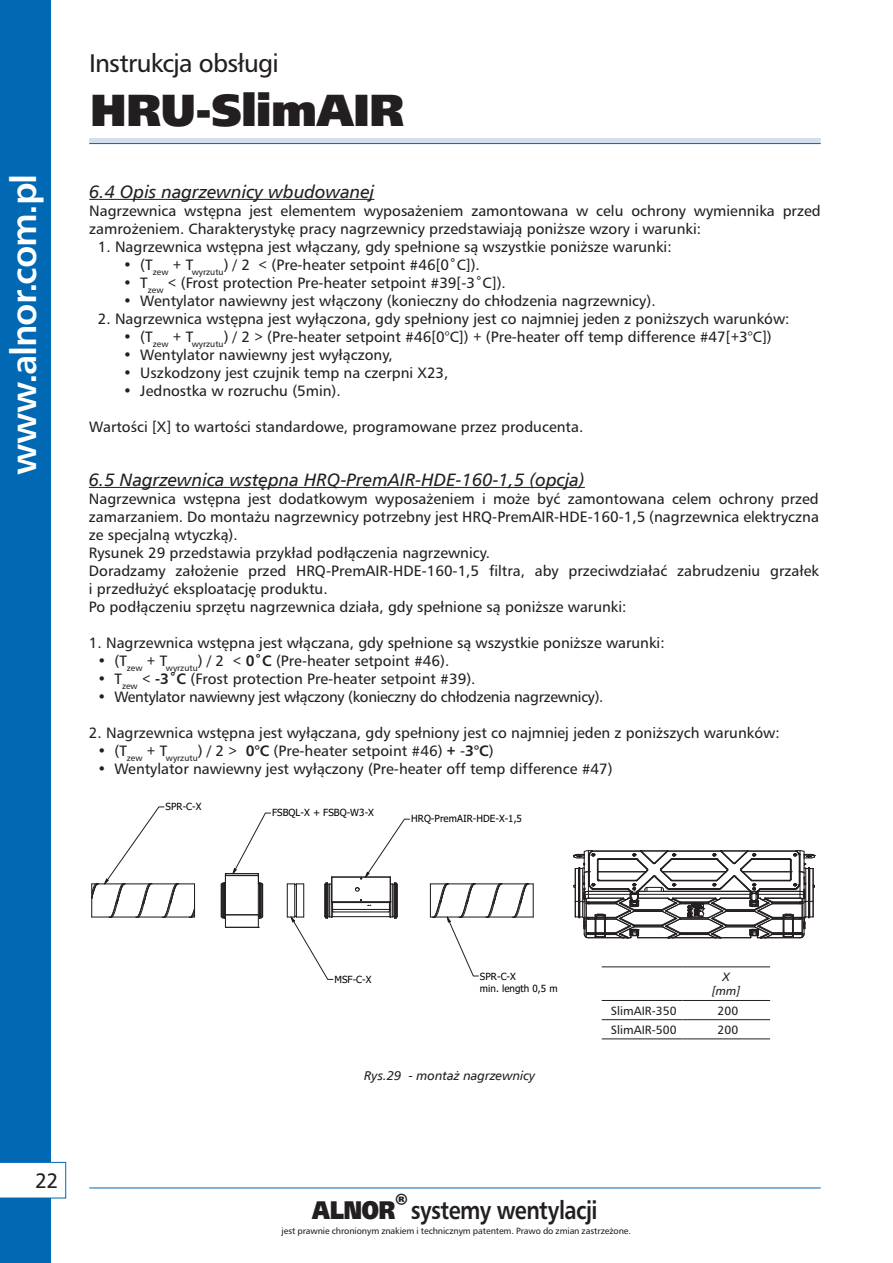
<style>
.page{position:relative;width:893px;height:1263px;background:#fff}
.page>*{position:absolute;margin:0;border:0;box-sizing:border-box;transform-origin:0 0}
.t1{font:900 45px "Humanist 777 TL";letter-spacing:-.02em;color:#231f20}
.t2{font:700 36px "Humanist 777 TL";letter-spacing:-.03em;color:#fff}
.t3{font:700 25.5px "Humanist 777 TL";letter-spacing:-.025em;color:#231f20;scale:.85 1}
.t4{font:25.5px "Humanist 777 TL";letter-spacing:-.03em;color:#231f20}
.t5{font:21px "Humanist 777 TL";color:#231f20}
.t6{font:18px "Humanist 777 TL Italic B";color:#231f20}
.t7{font:15px/18px "Humanist 777 TL";color:#231f20}
.t8{font:15px "Humanist 777 TL";letter-spacing:-.02em;color:#231f20}
.t9{font:12.75px "Humanist 777 TL Italic B";color:#231f20}
.t10{font:12px "Humanist 777 TL";color:#231f20}
.t11{font:italic 12px "Humanist 777 TL";color:#231f20}
.t12{font:9.75px/11.9px "Tahoma";color:#000}
.t13{font:9px "Humanist 777 TL";letter-spacing:-.01em;color:#231f20}
.s1{font-weight:700}
.s2{font-weight:900}
</style>
<div class="page">
<svg style="left:220px;top:818px;width:596px;height:222px"></svg>
<svg style="left:91px;top:806px;width:105px;height:112px"></svg>
<svg style="left:221px;top:812px;width:50px;height:116px"></svg>
<svg style="left:287px;top:819px;width:123px;height:161px"></svg>
<svg style="left:430px;top:882px;width:103px;height:94px"></svg>
<div style="left:0;top:0;width:50px;height:1263px;background:#0168b3"></div>
<hr style="left:89px;top:1188px;width:732px;height:1px;background:#0168b3">
<div style="left:0;top:1162px;width:66px;height:36px;background:#fff"></div>
<div style="left:89px;top:138px;width:732px;height:6px;background:#d3ddef"></div>
<hr style="left:89px;top:143px;width:732px;height:1px;background:#0168b3">
<hr style="left:89px;top:487px;width:496px;height:1px;background:#231f20">
<div style="left:593px;top:949px;width:221px;height:64px;background:#fff"></div>
<hr style="left:602px;top:966px;width:80px;height:1px;background:#231f20">
<hr style="left:682px;top:966px;width:88px;height:1px;background:#231f20">
<hr style="left:602px;top:1000px;width:80px;height:1px;background:#231f20">
<hr style="left:682px;top:1000px;width:88px;height:1px;background:#231f20">
<hr style="left:602px;top:1019px;width:80px;height:1px;background:#231f20">
<hr style="left:682px;top:1019px;width:88px;height:1px;background:#231f20">
<hr style="left:602px;top:1038px;width:80px;height:1px;background:#231f20">
<hr style="left:682px;top:1038px;width:88px;height:1px;background:#231f20">
<hr style="left:89px;top:199px;width:285px;height:1px;background:#231f20">
<h2 class="t2" style="left:0;top:475px;width:303px;rotate:-90deg">www.alnor.com.pl</h2>
<h3 class="t4" style="left:89px;top:47px;width:191px">Instrukcja obsługi</h3>
<h1 class="t1" style="left:90px;top:80px;width:316px">HRU-SlimAIR</h1>
<p class="t6" style="left:89px;top:180px;width:287px">6.4 Opis nagrzewnicy wbudowanej</p>
<p class="t7" style="left:89px;top:201px;width:733px">Nagrzewnica wstępna jest elementem wyposażeniem zamontowana w celu ochrony wymiennika przed zamrożeniem. Charakterystykę pracy nagrzewnicy przedstawiają poniższe wzory i warunki:</p>
<p class="t7" style="left:98px;top:237px;width:575px">1. Nagrzewnica wstępna jest włączany, gdy spełnione są wszystkie poniższe warunki:</p>
<p class="t7" style="left:123px;top:255px;width:358px">• (T<sub>zew</sub> + T<sub>wyrzutu</sub>) / 2 &lt; (Pre-heater setpoint #46[0˚C]).</p>
<p class="t7" style="left:123px;top:273px;width:384px">• T<sub>zew</sub> &lt; (Frost protection Pre-heater setpoint #39[-3˚C]).</p>
<p class="t7" style="left:123px;top:291px;width:534px">• Wentylator nawiewny jest włączony (konieczny do chłodzenia nagrzewnicy).</p>
<p class="t7" style="left:98px;top:309px;width:693px">2. Nagrzewnica wstępna jest wyłączona, gdy spełniony jest co najmniej jeden z poniższych warunków:</p>
<p class="t7" style="left:123px;top:327px;width:650px">• (T<sub>zew</sub> + T<sub>wyrzutu</sub>) / 2 &gt; (Pre-heater setpoint #46[0°C]) + (Pre-heater off temp difference #47[+3°C])</p>
<p class="t7" style="left:123px;top:345px;width:271px">• Wentylator nawiewny jest wyłączony,</p>
<p class="t7" style="left:123px;top:363px;width:327px">• Uszkodzony jest czujnik temp na czerpni X23,</p>
<p class="t7" style="left:123px;top:381px;width:219px">• Jednostka w rozruchu (5min).</p>
<p class="t7" style="left:89px;top:417px;width:495px">Wartości [X] to wartości standardowe, programowane przez producenta.</p>
<p class="t6" style="left:89px;top:468px;width:497px">6.5 Nagrzewnica wstępna HRQ-PremAIR-HDE-160-1,5 (opcja)</p>
<p class="t7" style="left:89px;top:489px;width:731px;text-align:justify">Nagrzewnica wstępna jest dodatkowym wyposażeniem i może być zamontowana celem ochrony przed zamarzaniem. Do montażu nagrzewnicy potrzebny jest HRQ-PremAIR-HDE-160-1,5 (nagrzewnica elektryczna ze specjalną wtyczką).</p>
<p class="t7" style="left:89px;top:543px;width:403px">Rysunek 29 przedstawia przykład podłączenia nagrzewnicy.</p>
<p class="t7" style="left:89px;top:561px;width:731px">Doradzamy założenie przed HRQ-PremAIR-HDE-160-1,5 filtra, aby przeciwdziałać zabrudzeniu grzałek i przedłużyć eksploatację produktu.</p>
<p class="t7" style="left:89px;top:597px;width:539px">Po podłączeniu sprzętu nagrzewnica działa, gdy spełnione są poniższe warunki:</p>
<p class="t7" style="left:89px;top:633px;width:577px">1. Nagrzewnica wstępna jest włączana, gdy spełnione są wszystkie poniższe warunki:</p>
<p class="t7" style="left:97px;top:651px;width:353px">• (T<sub>zew</sub> + T<sub>wyrzutu</sub>) / 2 &lt; <span class="s1">0˚C</span> (Pre-heater setpoint #46).</p>
<p class="t7" style="left:97px;top:669px;width:380px">• T<sub>zew</sub> &lt; <span class="s1">-3˚C</span> (Frost protection Pre-heater setpoint #39).</p>
<p class="t8" style="left:97px;top:687px;width:508px">• Wentylator nawiewny jest włączony (konieczny do chłodzenia nagrzewnicy).</p>
<p class="t7" style="left:89px;top:723px;width:692px">2. Nagrzewnica wstępna jest wyłączana, gdy spełniony jest co najmniej jeden z poniższych warunków:</p>
<p class="t7" style="left:97px;top:741px;width:398px">• (T<sub>zew</sub> + T<sub>wyrzutu</sub>) / 2 &gt; <span class="s1">0°C</span> (Pre-heater setpoint #46) <span class="s1">+</span> -<span class="s1">3°C</span>)</p>
<p class="t7" style="left:97px;top:759px;width:517px">• Wentylator nawiewny jest wyłączony (Pre-heater off temp difference #47)</p>
<p class="t12" style="left:166px;top:801px;width:37px">SPR-C-X</p>
<p class="t12" style="left:272px;top:807px;width:103px">FSBQL-X + FSBQ-W3-X</p>
<p class="t12" style="left:411px;top:813px;width:112px">HRQ-PremAIR-HDE-X-1,5</p>
<h3 class="t5" style="left:35px;top:1167px;width:25px">22</h3>
<p class="t12" style="left:334px;top:974px;width:38px">MSF-C-X</p>
<p class="t12" style="left:480px;top:971px;width:79px">SPR-C-X<br>min. length 0,5 m</p>
<p class="t9" style="left:364px;top:1067px;width:173px">Rys.29 - montaż nagrzewnicy</p>
<p class="t11" style="left:722px;top:969px;width:9px">X</p>
<p class="t11" style="left:712px;top:983px;width:30px">[mm]</p>
<p class="t10" style="left:611px;top:1003px;width:67px">SlimAIR-350</p>
<p class="t10" style="left:718px;top:1003px;width:22px">200</p>
<p class="t10" style="left:611px;top:1022px;width:67px">SlimAIR-500</p>
<p class="t10" style="left:718px;top:1022px;width:22px">200</p>
<h3 class="t3" style="left:312px;top:1194px;width:337px"><span class="s2">ALNOR</span><sup>®</sup> systemy wentylacji</h3>
<p class="t13" style="left:282px;top:1225px;width:351px">jest prawnie chronionym znakiem i technicznym patentem. Prawo do zmian zastrzeżone.</p>
</div>
